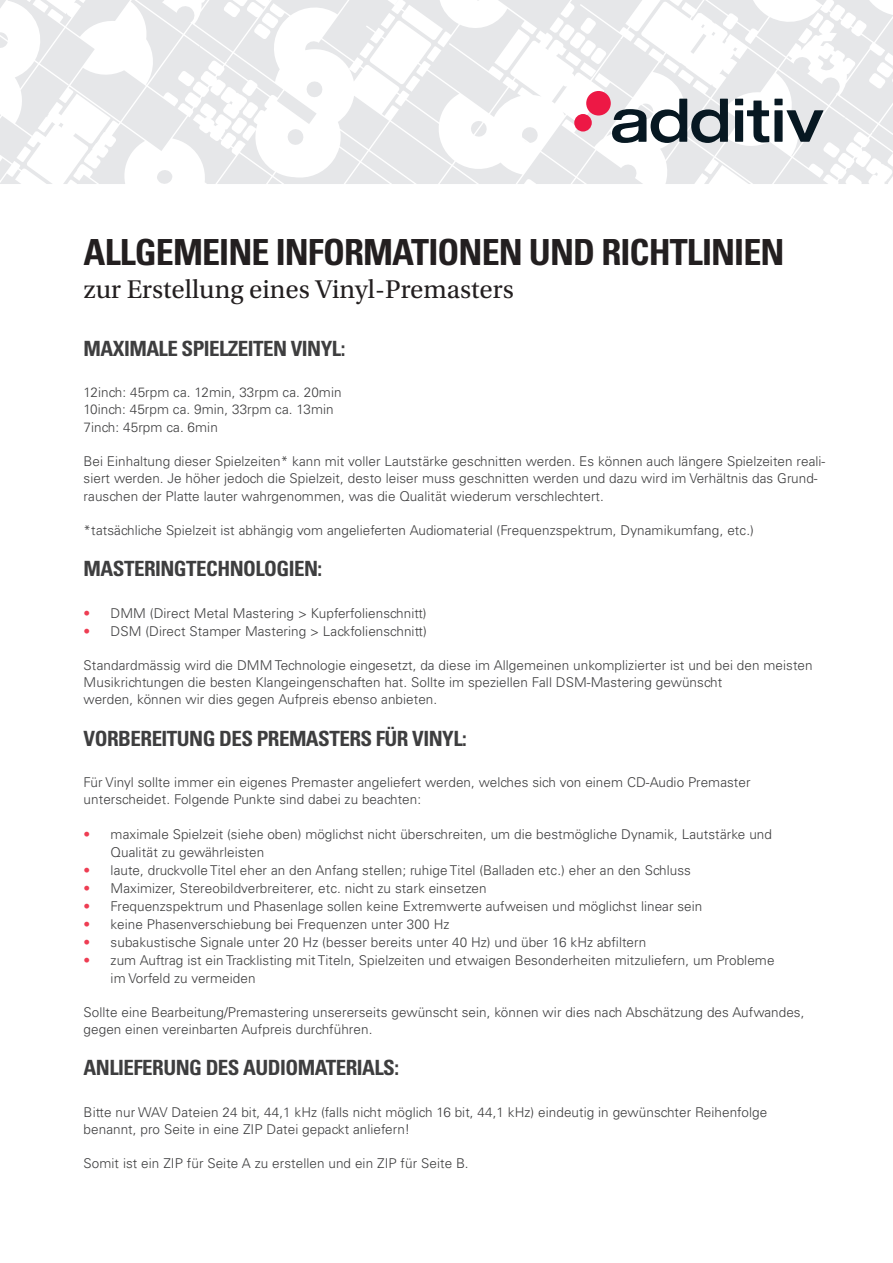
<style>
.page{position:relative;width:893px;height:1263px;background:#fff}
.page>*{position:absolute;margin:0;border:0;box-sizing:border-box;transform-origin:0 0}
.t1{font:700 condensed 36px "Univers LT Std";letter-spacing:-.025em;color:#231f20}
.t2{font:27px "Utopia Std";color:#231f20}
.t3{font:700 condensed 21px "Univers LT Std";letter-spacing:-.025em;color:#3e3e3f}
.t4{font:300 13.5px/17.2px "Univers LT Std";letter-spacing:.005em;color:#3e3e3f}
.s1{color:#ee3d53}
</style>
<div class="page">
<svg style="left:0;top:0;width:893px;height:184px;fill:#e8e9ea"></svg>
<div style="left:586px;top:91px;width:25px;height:25px;background:#ed1845;border-radius:50%"></div>
<div style="left:574px;top:114px;width:18px;height:18px;background:#ed1845;border-radius:50%"></div>
<div style="left:735px;top:99px;width:8px;height:6px;background:#071822"></div>
<div style="left:735px;top:110px;width:8px;height:32px;background:#071822"></div>
<div style="left:774px;top:99px;width:9px;height:6px;background:#071822"></div>
<div style="left:774px;top:110px;width:9px;height:32px;background:#071822"></div>
<svg style="left:786px;top:110px;width:37px;height:32px"></svg>
<svg style="left:612px;top:99px;width:116px;height:44px"></svg>
<svg style="left:747px;top:101px;width:22px;height:42px"></svg>
<h1 class="t1" style="left:84px;top:230px;width:702px">ALLGEMEINE INFORMATIONEN UND RICHTLINIEN</h1>
<h2 class="t2" style="left:84px;top:275px;width:432px">zur Erstellung eines Vinyl-Premasters</h2>
<h3 class="t3" style="left:84px;top:335px;width:263px">MAXIMALE SPIELZEITEN VINYL:</h3>
<p class="t4" style="left:84px;top:384px;width:259px">12inch: 45rpm ca. 12min, 33rpm ca. 20min<br>10inch: 45rpm ca. 9min, 33rpm ca. 13min<br>7inch: 45rpm ca. 6min</p>
<p class="t4" style="left:84px;top:453px;width:743px">Bei Einhaltung dieser Spielzeiten* kann mit voller Lautstärke geschnitten werden. Es können auch längere Spielzeiten reali&shy;siert werden. Je höher jedoch die Spielzeit, desto leiser muss geschnitten werden und dazu wird im Verhältnis das Grund&shy;rauschen der Platte lauter wahrgenommen, was die Qualität wiederum verschlechtert.</p>
<p class="t4" style="left:84px;top:522px;width:672px">*tatsächliche Spielzeit ist abhängig vom angelieferten Audiomaterial (Frequenzspektrum, Dynamikumfang, etc.)</p>
<h3 class="t3" style="left:84px;top:556px;width:14px">MAS</h3>
<h3 class="t3" style="left:124px;top:556px;width:200px">TERINGTECHNOLOGIEN:</h3>
<p class="t4" style="left:84px;top:605px;width:345px"><span class="s1">•</span> DMM (Direct Metal Mastering &gt; Kupferfolienschnitt)</p>
<p class="t4" style="left:84px;top:623px;width:345px"><span class="s1">•</span> DSM (Direct Stamper Mastering &gt; Lackfolienschnitt)</p>
<p class="t4" style="left:84px;top:656px;width:730px">Standardmässig wird die DMM Technologie eingesetzt, da diese im Allgemeinen unkomplizierter ist und bei den meisten<br>Musikrichtungen die besten Klangeingenschaften hat. Sollte im speziellen Fall DSM-Mastering gewünscht<br>werden, können wir dies gegen Aufpreis ebenso anbieten.</p>
<h3 class="t3" style="left:84px;top:725px;width:385px">VORBEREITUNG DES PREMASTERS FÜR VINYL:</h3>
<p class="t4" style="left:84px;top:773px;width:668px">Für Vinyl sollte immer ein eigenes Premaster angeliefert werden, welches sich von einem CD-Audio Premaster unterscheidet. Folgende Punkte sind dabei zu beachten:</p>
<p class="t4" style="left:111px;top:825px;width:663px;line-height:18px;text-indent:-27px"><span class="s1">•</span> maximale Spielzeit (siehe oben) möglichst nicht überschreiten, um die bestmögliche Dynamik, Lautstärke und<br>Qualität zu gewährleisten</p>
<p class="t4" style="left:84px;top:862px;width:609px"><span class="s1">•</span> laute, druckvolle Titel eher an den Anfang stellen; ruhige Titel (Balladen etc.) eher an den Schluss</p>
<p class="t4" style="left:84px;top:880px;width:405px"><span class="s1">•</span> Maximizer, Stereobildverbreiterer, etc. nicht zu stark einsetzen</p>
<p class="t4" style="left:84px;top:898px;width:620px"><span class="s1">•</span> Frequenzspektrum und Phasenlage sollen keine Extremwerte aufweisen und möglichst linear sein</p>
<p class="t4" style="left:84px;top:916px;width:367px"><span class="s1">•</span> keine Phasenverschiebung bei Frequenzen unter 300 Hz</p>
<p class="t4" style="left:84px;top:934px;width:564px"><span class="s1">•</span> subakustische Signale unter 20 Hz (besser bereits unter 40 Hz) und über 16 kHz abfiltern</p>
<p class="t4" style="left:111px;top:951px;width:665px;line-height:18px;text-indent:-27px"><span class="s1">•</span> zum Auftrag ist ein Tracklisting mit Titeln, Spielzeiten und etwaigen Besonderheiten mitzuliefern, um Probleme im Vorfeld zu vermeiden</p>
<p class="t4" style="left:84px;top:1003px;width:722px">Sollte eine Bearbeitung/Premastering unsererseits gewünscht sein, können wir dies nach Abschätzung des Aufwandes, gegen einen vereinbarten Aufpreis durchführen.</p>
<h3 class="t3" style="left:84px;top:1055px;width:317px">ANLIEFERUNG DES AUDIOMATERIALS:</h3>
<p class="t4" style="left:84px;top:1103px;width:685px">Bitte nur WAV Dateien 24 bit, 44,1 kHz (falls nicht möglich 16 bit, 44,1 kHz) eindeutig in gewünschter Reihenfolge benannt, pro Seite in eine ZIP Datei gepackt anliefern!</p>
<p class="t4" style="left:84px;top:1155px;width:386px">Somit ist ein ZIP für Seite A zu erstellen und ein ZIP für Seite B.</p>
</div>
